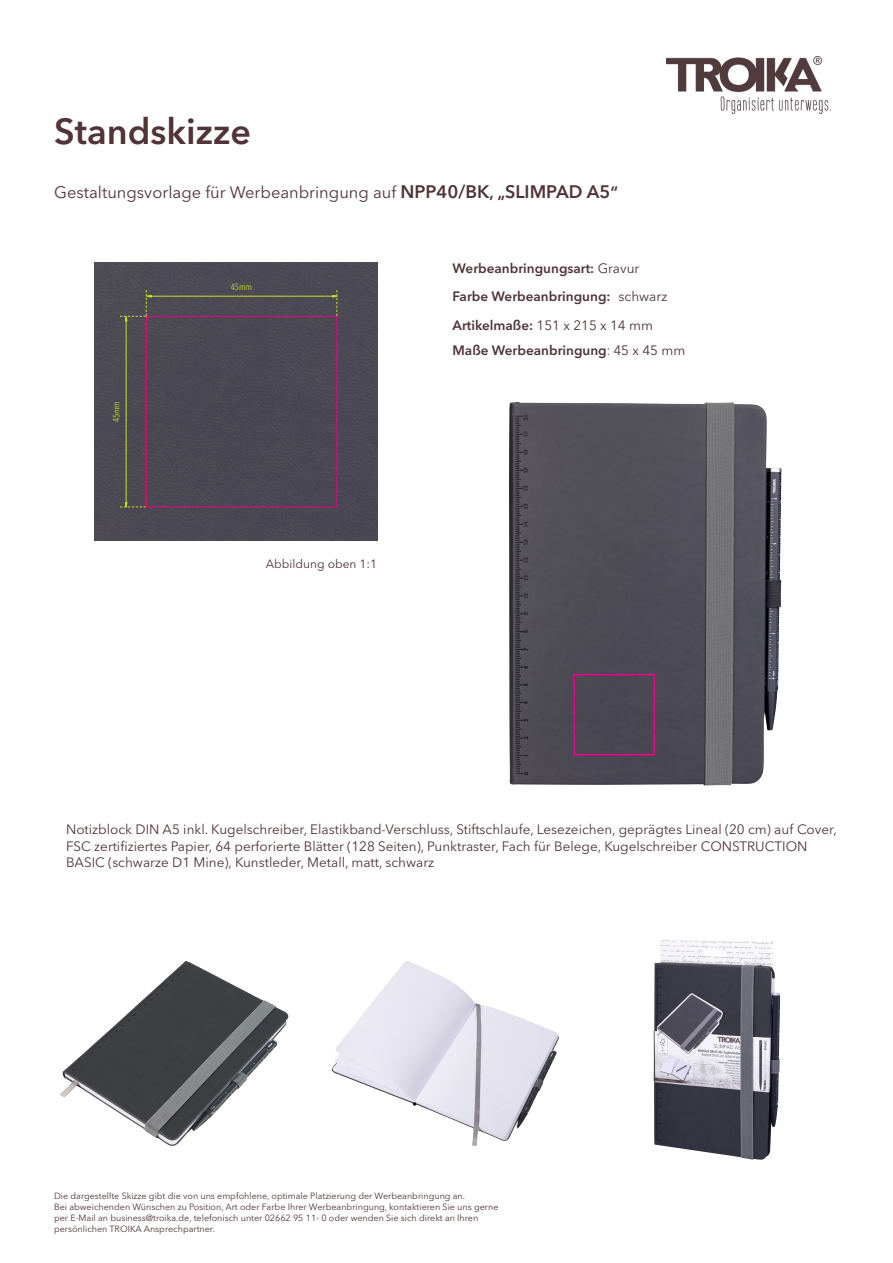
<style>
.page{position:relative;width:893px;height:1263px;background:#fff}
.page>*{position:absolute;margin:0;border:0;box-sizing:border-box;transform-origin:0 0}
.t1{font:600 36px "Avenir Next LT Pro";color:#503438}
.t2{font:16.5px "Avenir Next LT Pro";color:#503438}
.t3{font:13.5px/16.2px "Avenir Next LT Pro";color:#503438}
.t4{font:600 13.5px/28.5px "Avenir Next LT Pro";color:#503438}
.t5{font:12px "Avenir Next LT Pro";color:#503438}
.t6{font:9px/10.8px "Avenir Next LT Pro";color:#503438}
.t7{font:condensed 9px "Avenir Next LT Pro";color:#cadb2a}
.s1{font-weight:600;font-size:18px}
.s2{font-weight:600}
.s3{font-weight:400}
.s4{font-weight:400;font-stretch:condensed}
</style>
<div class="page">
<img style="left:667px;top:56px;width:164px;height:57px">
<img style="left:59px;top:961px;width:219px;height:185px">
<img style="left:332px;top:961px;width:227px;height:185px">
<div style="left:94px;top:262px;width:283px;height:279px;background:#4a4853"></div>
<img style="left:509px;top:402px;width:273px;height:383px">
<div style="left:146px;top:316px;width:191px;height:191px;border:1px solid #ed028c"></div>
<div style="left:573px;top:674px;width:82px;height:81px;border:2px solid #ed028c"></div>
<hr style="left:126px;top:320px;width:1px;height:183px;background:#cadb2a">
<svg style="left:120px;top:502px;width:26px;height:6px"></svg>
<hr style="left:151px;top:296px;width:183px;height:1px;background:#cadb2a">
<svg style="left:332px;top:290px;width:6px;height:26px"></svg>
<svg style="left:120px;top:290px;width:32px;height:32px"></svg>
<img style="left:653px;top:940px;width:127px;height:220px">
<h1 class="t1" style="left:54px;top:110px;width:198px">Standskizze</h1>
<h2 class="t2" style="left:54px;top:182px;width:565px">Gestaltungsvorlage für Werbeanbringung auf <span class="s1">NPP40/BK</span><span class="s2">, „</span><span class="s1">SLIMPAD A5</span><span class="s2">“</span></h2>
<p class="t7" style="left:111px;top:422px;width:23px;rotate:-90deg">45mm</p>
<p class="t7" style="left:231px;top:281px;width:23px">45mm</p>
<h3 class="t4" style="left:453px;top:253px;width:202px">Werbeanbringungsart: <span class="s3">Gravur<br></span>Farbe Werbeanbringung:<br>Artikelmaße: <span class="s3">151 x 215 x 14 mm</span></h3>
<h3 class="t3" style="left:619px;top:288px;width:50px">schwarz</h3>
<h3 class="t4" style="left:453px;top:336px;width:234px">Maße Werbeanbringung<span class="s4">:</span> <span class="s3">45 x 45 mm</span></h3>
<h3 class="t5" style="left:266px;top:556px;width:113px">Abbildung oben 1:1</h3>
<p class="t3" style="left:66px;top:821px;width:772px">Notizblock DIN A5 inkl. Kugelschreiber, Elastikband-Verschluss, Stiftschlaufe, Lesezeichen, geprägtes Lineal (20 cm) auf Cover,<br>FSC zertifiziertes Papier, 64 perforierte Blätter (128 Seiten), Punktraster, Fach für Belege, Kugelschreiber CONSTRUCTION<br>BASIC (schwarze D1 Mine), Kunstleder, Metall, matt, schwarz</p>
<p class="t6" style="left:54px;top:1191px;width:446px">Die dargestellte Skizze gibt die von uns empfohlene, optimale Platzierung der Werbeanbringung an.<br>Bei abweichenden Wünschen zu Position, Art oder Farbe Ihrer Werbeanbringung, kontaktieren Sie uns gerne per E-Mail an business@troika.de, telefonisch unter 02662 95 11- 0 oder wenden Sie sich direkt an Ihren persönlichen TROIKA Ansprechpartner.</p>
</div>
